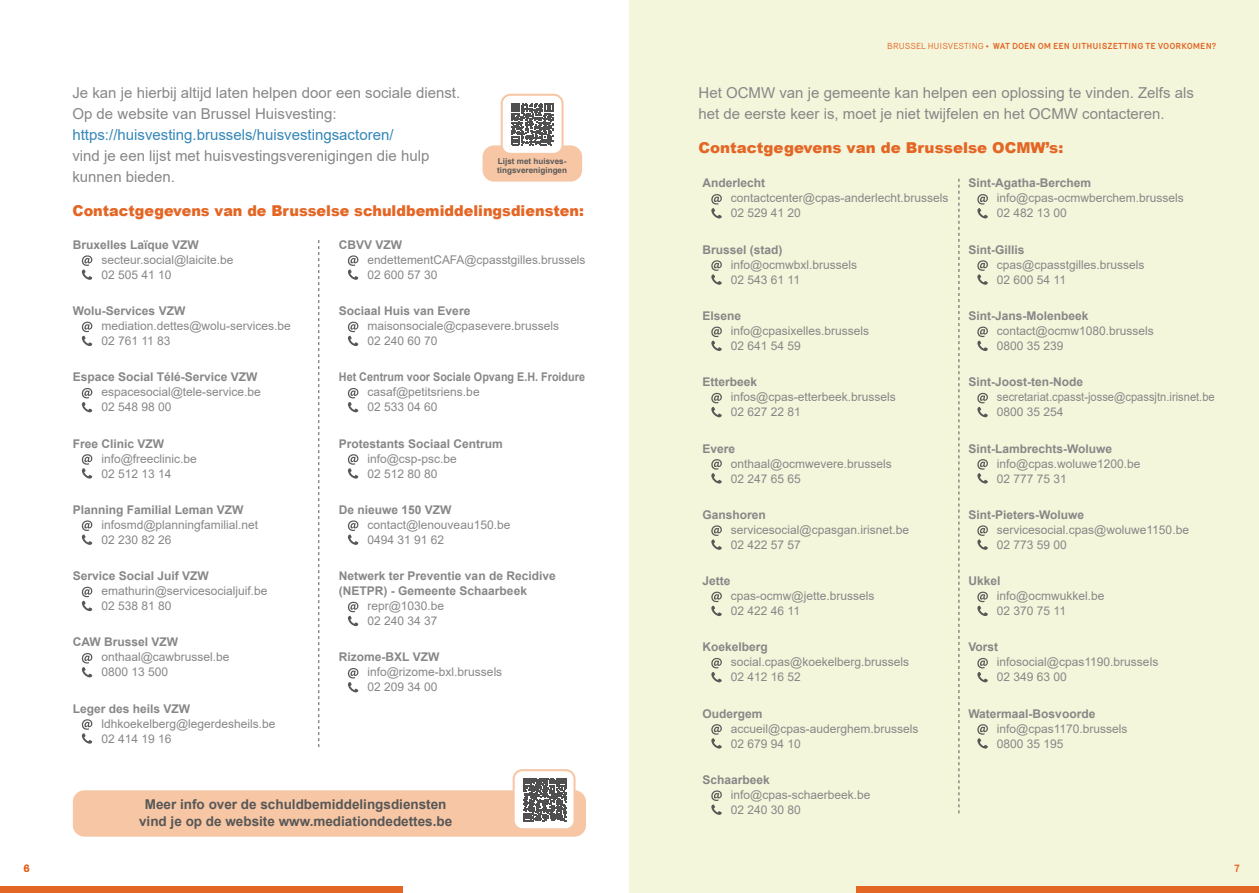
<style>
.page{position:relative;width:1259px;height:893px;background:#fff}
.page>*{position:absolute;margin:0;border:0;box-sizing:border-box;transform-origin:0 0}
.t1{font:15px/21px "Arial";color:#878787}
.t2{font:900 15px "Arial";color:#e46625;scale:.96 1}
.t3{font:15px "Arial";color:#3387b9}
.t4{font:900 15px "Arial";color:#e46625}
.t5{font:700 13.5px/16.5px "Arial";color:#575756;text-align:center}
.t6{font:12px/15px "Arial";color:#878787}
.t7{font:700 12px/15px "Arial";color:#878787}
.t8{font:12px/15px "Arial";color:#878787;scale:.93 1}
.t9{font:700 12px "Arial";color:#878787;scale:.9 1}
.t10{font:700 10.5px "Mercury";color:#e46625}
.t11{font:700 8.4px "Mercury";color:#e46625}
.t12{font:700 8.1px/9.8px "Arial";color:#575756}
.s1{font-weight:400}
</style>
<div class="page">
<div style="left:629px;top:0;width:630px;height:893px;background:#f4f6db"></div>
<div style="left:0;top:887px;width:402px;height:6px;background:#e46625"></div>
<div style="left:856px;top:887px;width:403px;height:6px;background:#e46625"></div>
<svg style="left:82px;top:255px;width:10px;height:25px"></svg>
<svg style="left:82px;top:322px;width:10px;height:24px"></svg>
<svg style="left:82px;top:388px;width:10px;height:24px"></svg>
<svg style="left:82px;top:454px;width:10px;height:25px"></svg>
<svg style="left:82px;top:520px;width:10px;height:25px"></svg>
<svg style="left:82px;top:587px;width:10px;height:24px"></svg>
<svg style="left:82px;top:653px;width:10px;height:25px"></svg>
<svg style="left:82px;top:719px;width:10px;height:25px"></svg>
<svg style="left:348px;top:255px;width:10px;height:25px"></svg>
<svg style="left:348px;top:322px;width:10px;height:24px"></svg>
<svg style="left:348px;top:388px;width:10px;height:24px"></svg>
<svg style="left:348px;top:454px;width:10px;height:25px"></svg>
<svg style="left:348px;top:520px;width:10px;height:25px"></svg>
<svg style="left:348px;top:602px;width:10px;height:24px"></svg>
<svg style="left:348px;top:668px;width:10px;height:25px"></svg>
<svg style="left:318px;top:240px;width:1px;height:507px"></svg>
<svg style="left:711px;top:194px;width:11px;height:25px"></svg>
<svg style="left:711px;top:260px;width:11px;height:25px"></svg>
<svg style="left:711px;top:327px;width:11px;height:24px"></svg>
<svg style="left:711px;top:393px;width:11px;height:24px"></svg>
<svg style="left:711px;top:459px;width:11px;height:25px"></svg>
<svg style="left:711px;top:525px;width:11px;height:25px"></svg>
<svg style="left:711px;top:592px;width:11px;height:24px"></svg>
<svg style="left:711px;top:658px;width:11px;height:24px"></svg>
<svg style="left:711px;top:724px;width:11px;height:25px"></svg>
<svg style="left:711px;top:790px;width:11px;height:25px"></svg>
<svg style="left:977px;top:194px;width:11px;height:25px"></svg>
<svg style="left:977px;top:260px;width:11px;height:25px"></svg>
<svg style="left:977px;top:327px;width:11px;height:24px"></svg>
<svg style="left:977px;top:393px;width:11px;height:24px"></svg>
<svg style="left:977px;top:459px;width:11px;height:25px"></svg>
<svg style="left:977px;top:525px;width:11px;height:25px"></svg>
<svg style="left:977px;top:592px;width:11px;height:24px"></svg>
<svg style="left:977px;top:658px;width:11px;height:24px"></svg>
<svg style="left:977px;top:724px;width:11px;height:25px"></svg>
<svg style="left:958px;top:179px;width:1px;height:634px"></svg>
<div style="left:482px;top:145px;width:100px;height:37px;background:#f7c6a5;border-radius:11px"></div>
<div style="left:502px;top:95px;width:60px;height:59px;background:#fff;border-radius:9px"></div>
<div style="left:501px;top:94px;width:62px;height:61px;border:2px solid #f7c6a5;border-radius:9px"></div>
<svg style="left:511px;top:103px;width:42px;height:42px"></svg>
<div style="left:73px;top:790px;width:513px;height:47px;background:#f7c6a5;border-radius:11px"></div>
<div style="left:514px;top:770px;width:60px;height:59px;background:#fff;border-radius:9px"></div>
<div style="left:512px;top:769px;width:63px;height:61px;border:2px solid #f7c6a5;border-radius:9px"></div>
<svg style="left:523px;top:778px;width:43px;height:43px"></svg>
<p class="t1" style="left:72px;top:83px;width:389px">Je kan je hierbij altijd laten helpen door een sociale dienst.<br>Op de website van Brussel Huisvesting:</p>
<p class="t3" style="left:72px;top:125px;width:322px">https://huisvesting.brussels/huisvestingsactoren/</p>
<p class="t1" style="left:72px;top:146px;width:358px">vind je een lijst met huisvestingsverenigingen die hulp kunnen bieden.</p>
<p class="t2" style="left:72px;top:200px;width:534px">Contactgegevens van de Brusselse schuldbemiddelingsdiensten:</p>
<p class="t7" style="left:73px;top:237px;width:128px">Bruxelles Laïque VZW</p>
<p class="t6" style="left:101px;top:252px;width:134px">secteur.social@laicite.be<br>02 505 41 10</p>
<p class="t7" style="left:73px;top:303px;width:114px">Wolu-Services VZW</p>
<p class="t6" style="left:101px;top:318px;width:191px">mediation.dettes@wolu-services.be<br>02 761 11 83</p>
<p class="t7" style="left:73px;top:370px;width:186px">Espace Social Télé-Service VZW</p>
<p class="t6" style="left:101px;top:384px;width:161px">espacesocial@tele-service.be<br>02 548 98 00</p>
<p class="t7" style="left:73px;top:436px;width:93px">Free Clinic VZW</p>
<p class="t6" style="left:101px;top:451px;width:97px">info@freeclinic.be<br>02 512 13 14</p>
<p class="t7" style="left:73px;top:502px;width:172px">Planning Familial Leman VZW</p>
<p class="t6" style="left:101px;top:517px;width:158px">infosmd@planningfamilial.net<br>02 230 82 26</p>
<p class="t7" style="left:73px;top:568px;width:138px">Service Social Juif VZW</p>
<p class="t6" style="left:101px;top:583px;width:168px">emathurin@servicesocialjuif.be<br>02 538 81 80</p>
<p class="t7" style="left:73px;top:635px;width:107px">CAW Brussel VZW</p>
<p class="t6" style="left:101px;top:650px;width:130px">onthaal@cawbrussel.be<br>0800 13 500</p>
<p class="t7" style="left:73px;top:701px;width:119px">Leger des heils VZW</p>
<p class="t6" style="left:101px;top:716px;width:176px">ldhkoekelberg@legerdesheils.be<br>02 414 19 16</p>
<p class="t12" style="left:497px;top:156px;width:71px">Lijst met huisves&shy;tingsverenigingen</p>
<p class="t7" style="left:339px;top:237px;width:65px">CBVV VZW</p>
<p class="t6" style="left:367px;top:252px;width:220px">endettementCAFA@cpasstgilles.brussels<br>02 600 57 30</p>
<p class="t7" style="left:339px;top:303px;width:133px">Sociaal Huis van Evere</p>
<p class="t6" style="left:367px;top:318px;width:193px">maisonsociale@cpasevere.brussels<br>02 240 60 70</p>
<p class="t9" style="left:339px;top:369px;width:275px">Het Centrum voor Sociale Opvang E.H. Froidure</p>
<p class="t6" style="left:367px;top:384px;width:114px">casaf@petitsriens.be<br>02 533 04 60</p>
<p class="t7" style="left:339px;top:436px;width:166px">Protestants Sociaal Centrum</p>
<p class="t6" style="left:367px;top:451px;width:91px">info@csp-psc.be<br>02 512 80 80</p>
<p class="t7" style="left:339px;top:502px;width:114px">De nieuwe 150 VZW</p>
<p class="t6" style="left:367px;top:517px;width:144px">contact@lenouveau150.be<br>0494 31 91 62</p>
<p class="t7" style="left:339px;top:568px;width:218px">Netwerk ter Preventie van de Recidive (NETPR) - Gemeente Schaarbeek</p>
<p class="t6" style="left:367px;top:598px;width:78px">repr@1030.be<br>02 240 34 37</p>
<p class="t7" style="left:339px;top:650px;width:102px">Rizome-BXL VZW</p>
<p class="t6" style="left:367px;top:665px;width:136px">info@rizome-bxl.brussels<br>02 209 34 00</p>
<p class="t5" style="left:139px;top:796px;width:315px">Meer info over de schuldbemiddelingsdiensten vind je op de website www.mediationdedettes.be</p>
<p class="t11" style="left:887px;top:41px;width:330px"><span class="s1">BRUSSEL HUISVESTING •</span> WAT DOEN OM EEN UITHUISZETTING TE VOORKOMEN?</p>
<p class="t1" style="left:698px;top:83px;width:497px">Het OCMW van je gemeente kan helpen een oplossing te vinden. Zelfs als het de eerste keer is, moet je niet twijfelen en het OCMW contacteren.</p>
<p class="t4" style="left:698px;top:137px;width:366px">Contactgegevens van de Brusselse OCMW’s:</p>
<p class="t7" style="left:702px;top:176px;width:64px">Anderlecht</p>
<p class="t6" style="left:731px;top:191px;width:219px">contactcenter@cpas-anderlecht.brussels<br>02 529 41 20</p>
<p class="t7" style="left:702px;top:242px;width:82px">Brussel (stad)</p>
<p class="t6" style="left:731px;top:257px;width:128px">info@ocmwbxl.brussels<br>02 543 61 11</p>
<p class="t7" style="left:702px;top:308px;width:40px">Elsene</p>
<p class="t6" style="left:731px;top:323px;width:140px">info@cpasixelles.brussels<br>02 641 54 59</p>
<p class="t7" style="left:702px;top:375px;width:56px">Etterbeek</p>
<p class="t6" style="left:731px;top:389px;width:166px">infos@cpas-etterbeek.brussels<br>02 627 22 81</p>
<p class="t7" style="left:702px;top:441px;width:34px">Evere</p>
<p class="t6" style="left:731px;top:456px;width:162px">onthaal@ocmwevere.brussels<br>02 247 65 65</p>
<p class="t7" style="left:702px;top:507px;width:65px">Ganshoren</p>
<p class="t6" style="left:731px;top:522px;width:180px">servicesocial@cpasgan.irisnet.be<br>02 422 57 57</p>
<p class="t7" style="left:702px;top:573px;width:30px">Jette</p>
<p class="t6" style="left:731px;top:588px;width:145px">cpas-ocmw@jette.brussels<br>02 422 46 11</p>
<p class="t7" style="left:702px;top:640px;width:67px">Koekelberg</p>
<p class="t6" style="left:731px;top:654px;width:180px">social.cpas@koekelberg.brussels<br>02 412 16 52</p>
<p class="t7" style="left:702px;top:706px;width:62px">Oudergem</p>
<p class="t6" style="left:731px;top:721px;width:189px">accueil@cpas-auderghem.brussels<br>02 679 94 10</p>
<p class="t7" style="left:702px;top:772px;width:69px">Schaarbeek</p>
<p class="t6" style="left:731px;top:787px;width:141px">info@cpas-schaerbeek.be<br>02 240 30 80</p>
<p class="t7" style="left:968px;top:176px;width:124px">Sint-Agatha-Berchem</p>
<p class="t6" style="left:997px;top:191px;width:188px">info@cpas-ocmwberchem.brussels<br>02 482 13 00</p>
<p class="t7" style="left:968px;top:242px;width:58px">Sint-Gillis</p>
<p class="t6" style="left:997px;top:257px;width:149px">cpas@cpasstgilles.brussels<br>02 600 54 11</p>
<p class="t7" style="left:968px;top:308px;width:122px">Sint-Jans-Molenbeek</p>
<p class="t6" style="left:997px;top:323px;width:158px">contact@ocmw1080.brussels<br>0800 35 239</p>
<p class="t7" style="left:968px;top:375px;width:116px">Sint-Joost-ten-Node</p>
<p class="t8" style="left:997px;top:389px;width:236px">secretariat.cpasst-josse@cpassjtn.irisnet.be<br>0800 35 254</p>
<p class="t7" style="left:968px;top:441px;width:145px">Sint-Lambrechts-Woluwe</p>
<p class="t6" style="left:997px;top:456px;width:145px">info@cpas.woluwe1200.be<br>02 777 75 31</p>
<p class="t7" style="left:968px;top:507px;width:117px">Sint-Pieters-Woluwe</p>
<p class="t6" style="left:997px;top:522px;width:194px">servicesocial.cpas@woluwe1150.be<br>02 773 59 00</p>
<p class="t7" style="left:968px;top:573px;width:34px">Ukkel</p>
<p class="t6" style="left:997px;top:588px;width:109px">info@ocmwukkel.be<br>02 370 75 11</p>
<p class="t7" style="left:968px;top:640px;width:31px">Vorst</p>
<p class="t6" style="left:997px;top:654px;width:163px">infosocial@cpas1190.brussels<br>02 349 63 00</p>
<p class="t7" style="left:968px;top:706px;width:128px">Watermaal-Bosvoorde</p>
<p class="t6" style="left:997px;top:721px;width:132px">info@cpas1170.brussels<br>0800 35 195</p>
<p class="t10" style="left:23px;top:862px;width:8px">6</p>
<p class="t10" style="left:1234px;top:862px;width:7px">7</p>
</div>
